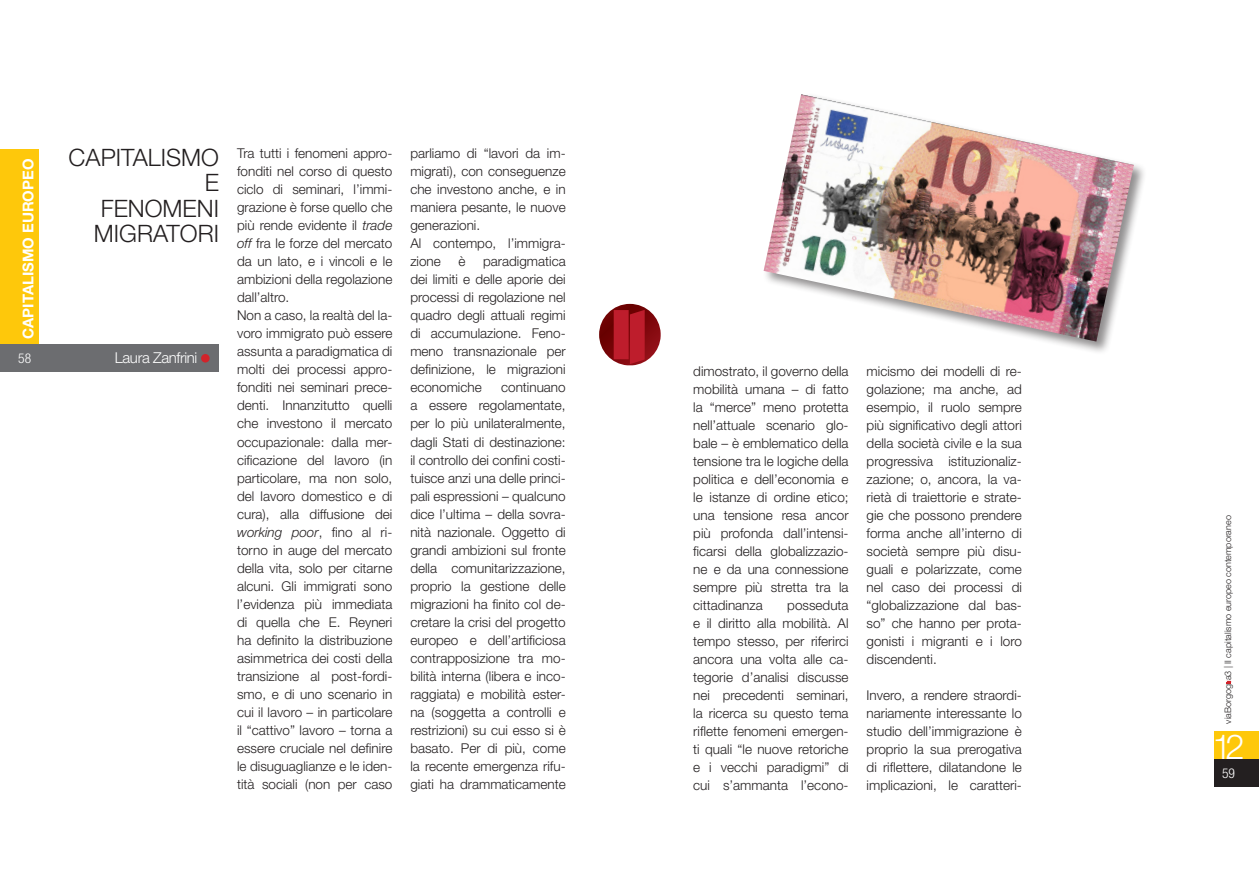
<style>
.page{position:relative;width:1259px;height:893px;background:#fff}
.page>*{position:absolute;margin:0;border:0;box-sizing:border-box;transform-origin:0 0}
.t1{font:300 34.5px "Helvetica Neue LT Std";color:#fff}
.titolo_1{font:300 24px/25.5px "Helvetica Neue LT Std";color:#231f20;text-align:right}
.autore{font:300 15px "Helvetica Neue LT Std";letter-spacing:-.025em;color:#fff}
.t2{font:700 14.85px "Helvetica Neue LT Std";color:#fff}
.Normale{font:300 13.5px/18px "Helvetica Neue LT Std";color:#231f20;text-align:justify}
.t3{font:300 condensed 13.5px "Helvetica Neue LT Std";color:#fff}
.t4{font:300 9px "Helvetica Neue LT Std";color:#231f20}
.s1{font-style:italic}
</style>
<div class="page">
<div style="left:0;top:149px;width:39px;height:195px;background:#fec80b"></div>
<div style="left:0;top:344px;width:219px;height:28px;background:#6c6d70"></div>
<svg style="left:599px;top:304px;width:61px;height:61px;background:#800b0f"></svg>
<div style="left:614px;top:310px;width:14px;height:49px;background:#be1d2c"></div>
<svg style="left:630px;top:310px;width:14px;height:54px"></svg>
<div style="left:762px;top:93px;width:385px;height:262px;background:#231f20;opacity:.5"></div>
<img style="left:763px;top:94px;width:371px;height:248px">
<div style="left:201px;top:354px;width:9px;height:9px;background:#d1232a;border-radius:50%"></div>
<div style="left:1214px;top:759px;width:45px;height:28px;background:#231f20"></div>
<div style="left:1214px;top:731px;width:45px;height:28px;background:#fec80b"></div>
<svg style="left:1226px;top:681px;width:5px;height:3px"></svg>
<p class="titolo_1" style="left:69px;top:144px;width:152px">CAPITALISMO<br>E<br>FENOMENI<br>MIGRATORI</p>
<p class="t2" style="left:19px;top:339px;width:182px;rotate:-90deg">CAPITALISMO EUROPEO</p>
<p class="Normale" style="left:237px;top:144px;width:157px">Tra tutti i fenomeni appro&shy;fonditi nel corso di questo ciclo di seminari, l’immi&shy;grazione è forse quello che più rende evidente il <span class="s1">trade off</span> fra le forze del mercato da un lato, e i vincoli e le ambizioni della regolazione dall’altro.</p>
<p class="Normale" style="left:237px;top:306px;width:157px">Non a caso, la realtà del la&shy;voro immigrato può essere assunta a paradigmatica di molti dei processi appro&shy;fonditi nei seminari prece&shy;denti. Innanzitutto quelli che investono il mercato occupazionale: dalla mer&shy;cificazione del lavoro (in particolare, ma non solo, del lavoro domestico e di cura), alla diffusione dei <span class="s1">working poor</span>, fino al ri&shy;torno in auge del mercato della vita, solo per citarne alcuni. Gli immigrati sono l’evidenza più immediata di quella che E. Reyneri ha definito la distribuzione asimmetrica dei costi della transizione al post-fordi&shy;smo, e di uno scenario in cui il lavoro – in particolare il “cattivo” lavoro – torna a essere cruciale nel definire le disuguaglianze e le iden&shy;tità sociali (non per caso</p>
<p class="autore" style="left:115px;top:348px;width:84px">Laura Zanfrini</p>
<p class="t3" style="left:18px;top:351px;width:14px">58</p>
<p class="Normale" style="left:410px;top:144px;width:157px">parliamo di “lavori da im&shy;migrati), con conseguenze che investono anche, e in maniera pesante, le nuove generazioni.</p>
<p class="Normale" style="left:410px;top:234px;width:157px">Al contempo, l’immigra&shy;zione</p>
<p class="Normale" style="left:458px;top:252px;width:9px">è</p>
<p class="Normale" style="left:410px;top:252px;width:157px;text-indent:73px">paradigmatica dei limiti e delle aporie dei processi di regolazione nel quadro degli attuali regimi di accumulazione. Feno&shy;meno transnazionale per definizione, le migrazioni economiche</p>
<p class="Normale" style="left:410px;top:378px;width:157px;text-indent:91px">continuano a essere regolamentate, per lo più unilateralmente, dagli Stati di destinazione: il controllo dei confini costi&shy;tuisce anzi una delle princi&shy;pali espressioni – qualcuno dice l’ultima – della sovra&shy;nità nazionale. Oggetto di grandi ambizioni sul fronte della comunitarizzazione, proprio la gestione delle migrazioni ha finito col de&shy;cretare la crisi del progetto europeo e dell’artificiosa contrapposizione tra mo&shy;bilità interna (libera e inco&shy;raggiata) e mobilità ester&shy;na (soggetta a controlli e restrizioni) su cui esso si è basato. Per di più, come la recente emergenza rifu&shy;giati ha drammaticamente</p>
<p class="Normale" style="left:693px;top:361px;width:157px">dimostrato, il governo della mobilità umana – di fatto la “merce” meno protetta nell’attuale scenario glo&shy;bale – è emblematico della tensione tra le logiche della politica e dell’economia e le istanze di ordine etico; una tensione resa ancor più profonda dall’intensi&shy;ficarsi della globalizzazio&shy;ne e da una connessione sempre più stretta tra la cittadinanza</p>
<p class="Normale" style="left:693px;top:595px;width:157px;text-indent:94px">posseduta e il diritto alla mobilità. Al tempo stesso, per riferirci ancora una volta alle ca&shy;tegorie d’analisi discusse nei precedenti seminari, la ricerca su questo tema riflette fenomeni emergen&shy;ti quali “le nuove retoriche e i vecchi paradigmi” di cui s’ammanta l’econo-</p>
<p class="Normale" style="left:866px;top:361px;width:157px">micismo dei modelli di re&shy;golazione; ma anche, ad esempio, il ruolo sempre più significativo degli attori della società civile e la sua progressiva istituzionaliz&shy;zazione; o, ancora, la va&shy;rietà di traiettorie e strate&shy;gie che possono prendere forma anche all’interno di società sempre più disu&shy;guali e polarizzate, come nel caso dei processi di “globalizzazione dal bas&shy;so” che hanno per prota&shy;gonisti i migranti e i loro discendenti.</p>
<p class="Normale" style="left:866px;top:685px;width:157px">Invero, a rendere straordi&shy;nariamente interessante lo studio dell’immigrazione è proprio la sua prerogativa di riflettere, dilatandone le implicazioni, le caratteri-</p>
<p class="t4" style="left:1222px;top:724px;width:210px;rotate:-90deg">viaBorgog a3 | Il capitalismo europeo contemporaneo</p>
<h1 class="t1" style="left:1212px;top:725px;width:34px">12</h1>
<p class="t3" style="left:1222px;top:766px;width:14px">59</p>
</div>
